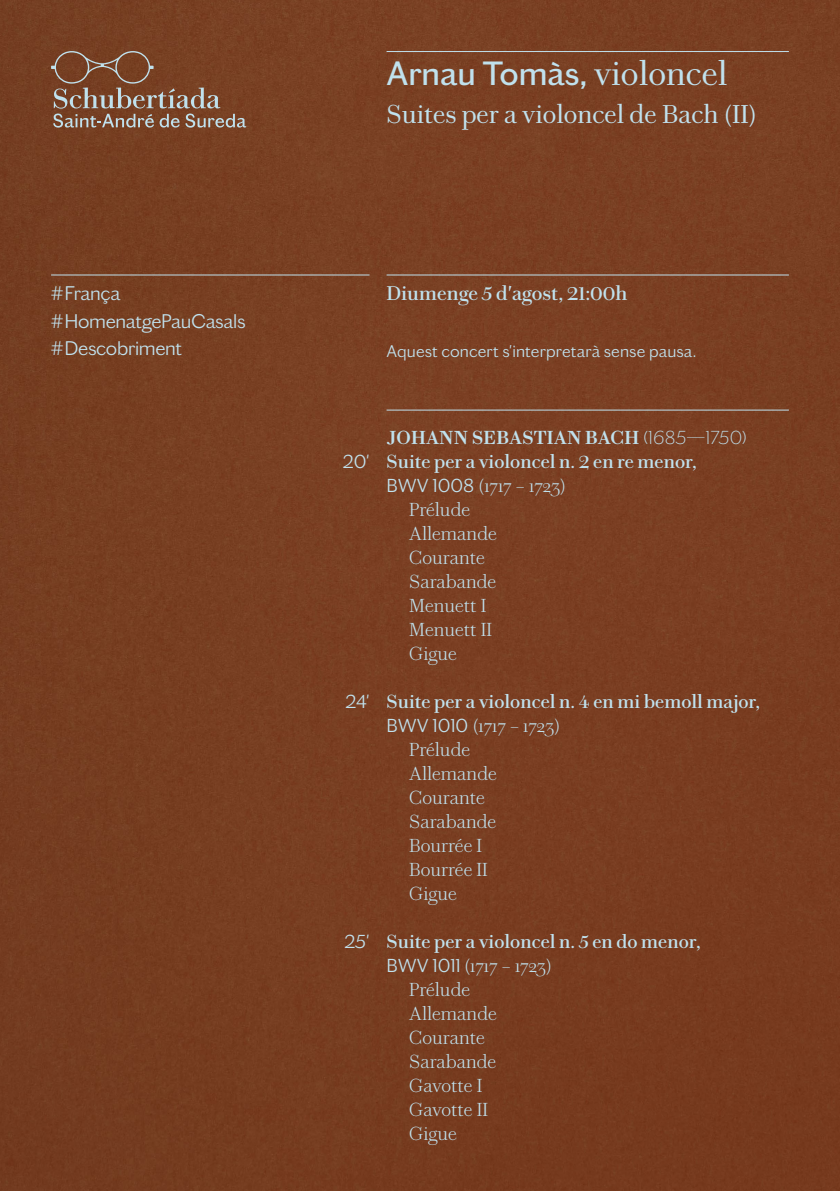
<style>
.page{position:relative;width:840px;height:1191px;background:#fff}
.page>*{position:absolute;margin:0;border:0;box-sizing:border-box;transform-origin:0 0}
.t1{font:34px "Chiswick Grotesque";color:#c0e1ed}
.t2{font:300 26px "Chiswick Text";color:#c0e1ed}
.t3{font:300 20px "Chiswick Grotesque";letter-spacing:-.015em;color:#c0e1ed}
.t4{font:20px "Chiswick Text";color:#c0e1ed}
._3__Cançó{font:200 19px "Chiswick Text";color:#c0e1ed}
._2__Obra{font:19px/24px "Chiswick Text";color:#c0e1ed}
._1__Autor{font:600 19px "Chiswick Text";letter-spacing:.02em;color:#c0e1ed}
.t5{font:300 19px "Chiswick Grotesque";color:#c0e1ed}
.t6{font:300 17px "Chiswick Grotesque";letter-spacing:.01em;color:#c0e1ed}
.s1{font-family:"Chiswick Text";font-weight:300}
.s2{font-family:"Chiswick Grotesque";font-weight:200}
.s3{font-family:"Chiswick Grotesque";font-weight:300}
.s4{font-weight:200}
</style>
<div class="page">
<div style="left:0;top:0;width:839px;height:1191px;background:#783e21"></div>
<hr style="left:386px;top:51px;width:402px;height:1px;background:#c0e1ed">
<hr style="left:386px;top:409px;width:402px;height:1px;background:#c0e1ed">
<svg style="left:51px;top:51px;width:195px;height:77px;background:#81563f"></svg>
<hr style="left:51px;top:274px;width:318px;height:1px;background:#c0e1ed">
<hr style="left:386px;top:274px;width:402px;height:1px;background:#c0e1ed">
<p class="t1" style="left:386px;top:48px;width:342px">Arnau Tomàs, <span class="s1">violoncel</span></p>
<p class="t2" style="left:386px;top:95px;width:371px">Suites per a violoncel de Bach (II)</p>
<p class="t4" style="left:386px;top:278px;width:242px">Diumenge 5 d'agost, 21:00h</p>
<p class="t3" style="left:51px;top:278px;width:71px"># França</p>
<p class="t3" style="left:51px;top:306px;width:196px"># HomenatgePauCasals</p>
<p class="t3" style="left:51px;top:334px;width:132px"># Descobriment</p>
<p class="t6" style="left:386px;top:339px;width:311px">Aquest concert s'interpretarà sense pausa.</p>
<p class="t5" style="left:343px;top:447px;width:28px">20'</p>
<p class="t5" style="left:345px;top:687px;width:25px">24'</p>
<p class="t5" style="left:344px;top:927px;width:27px">25'</p>
<p class="_1__Autor" style="left:386px;top:423px;width:361px">JOHANN SEBASTIAN BACH <span class="s2">(1685—1750)</span></p>
<p class="_2__Obra" style="left:386px;top:449px;width:312px">Suite per a violoncel n. 2 en re menor,<br><span class="s3">BWV 1008</span> <span class="s4">(1717 – 1723)</span></p>
<p class="_3__Cançó" style="left:409px;top:496px;width:62px">Prélude</p>
<p class="_3__Cançó" style="left:409px;top:520px;width:89px">Allemande</p>
<p class="_3__Cançó" style="left:409px;top:544px;width:77px">Courante</p>
<p class="_3__Cançó" style="left:409px;top:568px;width:88px">Sarabande</p>
<p class="_3__Cançó" style="left:409px;top:592px;width:79px">Menuett I</p>
<p class="_3__Cançó" style="left:409px;top:616px;width:84px">Menuett II</p>
<p class="_3__Cançó" style="left:409px;top:640px;width:49px">Gigue</p>
<p class="_2__Obra" style="left:386px;top:689px;width:375px">Suite per a violoncel n. 4 en mi bemoll major,<br><span class="s3">BWV 1010</span> <span class="s4">(1717 – 1723)</span></p>
<p class="_3__Cançó" style="left:409px;top:736px;width:62px">Prélude</p>
<p class="_3__Cançó" style="left:409px;top:760px;width:89px">Allemande</p>
<p class="_3__Cançó" style="left:409px;top:784px;width:77px">Courante</p>
<p class="_3__Cançó" style="left:409px;top:808px;width:88px">Sarabande</p>
<p class="_3__Cançó" style="left:409px;top:832px;width:74px">Bourrée I</p>
<p class="_3__Cançó" style="left:409px;top:856px;width:80px">Bourrée II</p>
<p class="_3__Cançó" style="left:409px;top:880px;width:49px">Gigue</p>
<p class="_2__Obra" style="left:386px;top:929px;width:315px">Suite per a violoncel n. 5 en do menor,<br><span class="s3">BWV 1011</span> <span class="s4">(1717 – 1723)</span></p>
<p class="_3__Cançó" style="left:409px;top:976px;width:62px">Prélude</p>
<p class="_3__Cançó" style="left:409px;top:1000px;width:89px">Allemande</p>
<p class="_3__Cançó" style="left:409px;top:1024px;width:77px">Courante</p>
<p class="_3__Cançó" style="left:409px;top:1048px;width:88px">Sarabande</p>
<p class="_3__Cançó" style="left:409px;top:1072px;width:75px">Gavotte I</p>
<p class="_3__Cançó" style="left:409px;top:1096px;width:80px">Gavotte II</p>
<p class="_3__Cançó" style="left:409px;top:1120px;width:49px">Gigue</p>
</div>
